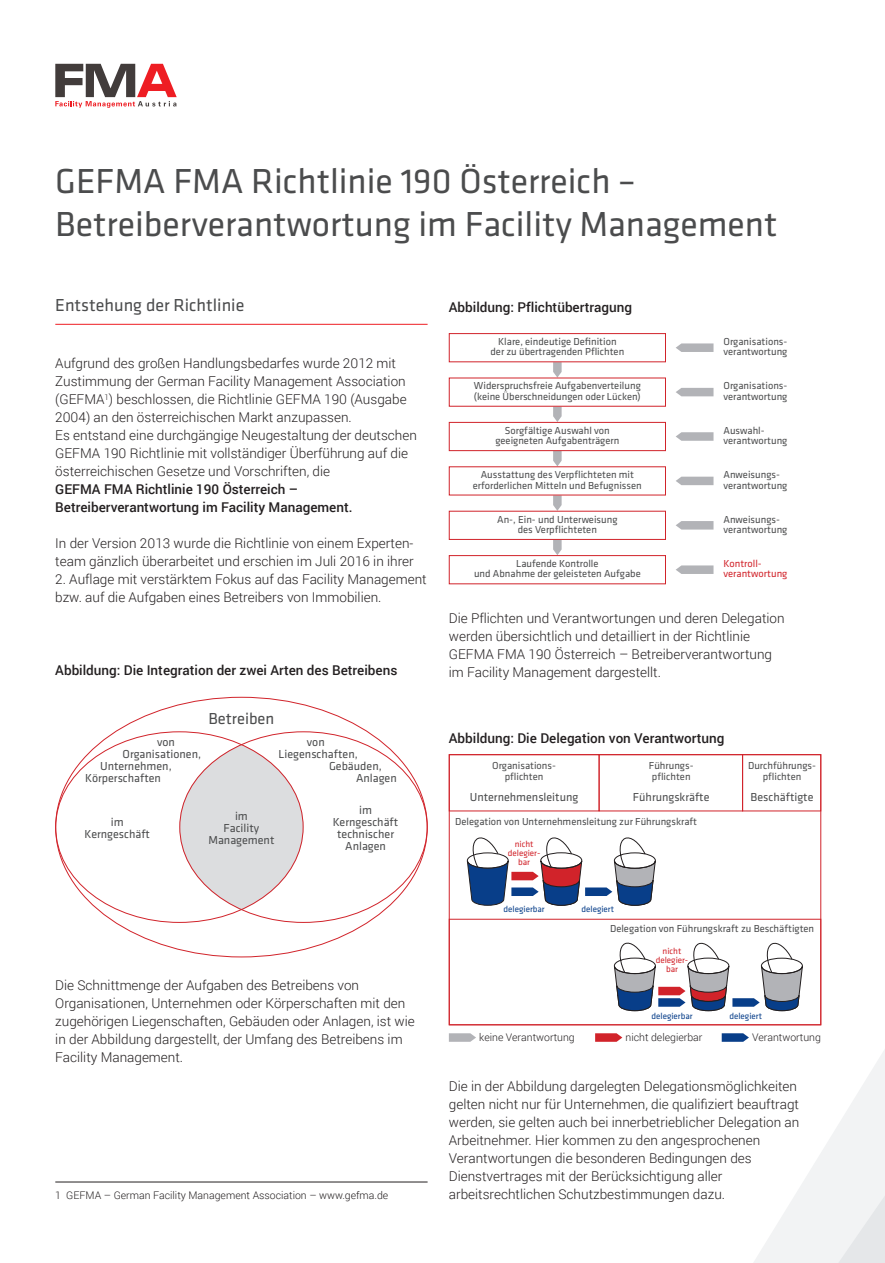
<style>
.page{position:relative;width:885px;height:1263px;background:#fff}
.page>*{position:absolute;margin:0;border:0;box-sizing:border-box;transform-origin:0 0}
.t1{font:36px/43.2px "Klavika";color:#4b4c4d}
.t2{font:18px "Klavika";color:#4b4c4d}
.t3{font:16.5px "Klavika";color:#4b4c4d}
.t4{font:300 13.5px/18px "Roboto";color:#231f20}
.t5{font:500 13.5px/18px "Roboto";color:#231f20}
.t6{font:12px/12px "Klavika";color:#4b4c4d;text-align:center}
.t7{font:10.5px/10.5px "Klavika";color:#4b4c4d;text-align:center}
.t8{font:300 10.5px "Roboto";color:#231f20}
.t9{font:10.5px/10.5px "Klavika";color:#d1232a}
.t10{font:9px "Klavika";color:#083e89}
.t11{font:9px/9px "Klavika";color:#d1232a;text-align:center}
</style>
<div class="page">
<svg style="left:654px;top:1011px;width:230px;height:252px"></svg>
<hr style="left:55px;top:324px;width:372px;height:1px;background:#ee1d23">
<svg style="left:55px;top:64px;width:122px;height:44px"></svg>
<hr style="left:55px;top:1182px;width:372px;height:1px;background:#231f20">
<div style="left:179px;top:744px;width:124px;height:166px;background:#dcdddf;border-radius:50%"></div>
<svg style="left:676px;top:343px;width:37px;height:9px"></svg>
<svg style="left:553px;top:362px;width:8px;height:16px"></svg>
<svg style="left:553px;top:407px;width:8px;height:15px"></svg>
<svg style="left:553px;top:451px;width:8px;height:15px"></svg>
<svg style="left:553px;top:495px;width:8px;height:16px"></svg>
<svg style="left:553px;top:540px;width:8px;height:15px"></svg>
<svg style="left:676px;top:388px;width:37px;height:8px"></svg>
<svg style="left:676px;top:432px;width:37px;height:9px"></svg>
<svg style="left:676px;top:477px;width:37px;height:8px"></svg>
<svg style="left:676px;top:521px;width:37px;height:9px"></svg>
<svg style="left:676px;top:565px;width:37px;height:9px"></svg>
<div style="left:449px;top:333px;width:216px;height:29px;border:1px solid #d1232a"></div>
<div style="left:449px;top:378px;width:216px;height:29px;border:1px solid #d1232a"></div>
<div style="left:449px;top:422px;width:216px;height:29px;border:1px solid #d1232a"></div>
<div style="left:449px;top:511px;width:216px;height:29px;border:1px solid #d1232a"></div>
<div style="left:449px;top:555px;width:216px;height:29px;border:1px solid #d1232a"></div>
<div style="left:449px;top:754px;width:372px;height:271px;background:#fff;border:1px solid #d1232a"></div>
<div style="left:449px;top:919px;width:372px;height:106px;border:1px solid #d1232a"></div>
<svg style="left:454px;top:754px;width:368px;height:257px"></svg>
<svg style="left:721px;top:1033px;width:27px;height:9px"></svg>
<svg style="left:595px;top:1033px;width:27px;height:9px"></svg>
<svg style="left:449px;top:1033px;width:27px;height:9px"></svg>
<h1 class="t1" style="left:55px;top:158px;width:723px">GEFMA FMA Richtlinie 190 Österreich –<br>Betreiberverantwortung im Facility Management</h1>
<h2 class="t2" style="left:55px;top:293px;width:190px">Entstehung der Richtlinie</h2>
<p class="t4" style="left:55px;top:354px;width:363px">Aufgrund des großen Handlungsbedarfes wurde 2012 mit Zustimmung der German Facility Management Association (GEFMA<sup>1</sup>) beschlossen, die Richtlinie GEFMA 190 (Ausgabe 2004) an den österreichischen Markt anzupassen.<br>Es entstand eine durchgängige Neugestaltung der deutschen GEFMA 190 Richtlinie mit vollständiger Überführung auf die österreichischen Gesetze und Vorschriften, die</p>
<p class="t5" style="left:55px;top:480px;width:299px">GEFMA FMA Richtlinie 190 Österreich –<br>Betreiberverantwortung im Facility Management.</p>
<p class="t4" style="left:55px;top:534px;width:360px">In der Version 2013 wurde die Richtlinie von einem Experten&shy;team gänzlich überarbeitet und erschien im Juli 2016 in ihrer</p>
<p class="t4" style="left:55px;top:570px;width:373px">2. Auflage mit verstärktem Fokus auf das Facility Management bzw. auf die Aufgaben eines Betreibers von Immobilien.</p>
<p class="t5" style="left:55px;top:661px;width:343px">Abbildung: Die Integration der zwei Arten des Betreibens</p>
<p class="t6" style="left:157px;top:736px;width:19px">von</p>
<p class="t6" style="left:123px;top:748px;width:80px">Organisationen,</p>
<p class="t6" style="left:100px;top:760px;width:73px">Unternehmen,</p>
<p class="t6" style="left:85px;top:772px;width:77px">Körperschaften</p>
<p class="t3" style="left:208px;top:708px;width:67px">Betreiben</p>
<p class="t6" style="left:307px;top:736px;width:19px">von</p>
<p class="t6" style="left:278px;top:748px;width:81px">Liegenschaften,</p>
<p class="t6" style="left:329px;top:760px;width:54px">Gebäuden,</p>
<p class="t6" style="left:356px;top:772px;width:42px">Anlagen</p>
<p class="t6" style="left:85px;top:815px;width:67px">im<br>Kerngeschäft</p>
<p class="t6" style="left:208px;top:809px;width:67px">im<br>Facility<br>Management</p>
<p class="t6" style="left:333px;top:803px;width:67px">im<br>Kerngeschäft technischer<br>Anlagen</p>
<p class="t4" style="left:55px;top:976px;width:361px">Die Schnittmenge der Aufgaben des Betreibens von Organisationen, Unternehmen oder Körperschaften mit den zugehörigen Liegenschaften, Gebäuden oder Anlagen, ist wie in der Abbildung dargestellt, der Umfang des Betreibens im Facility Management.</p>
<p class="t8" style="left:55px;top:1188px;width:334px">1 GEFMA – German Facility Management Association – www.gefma.de</p>
<p class="t5" style="left:449px;top:297px;width:184px">Abbildung: Pflichtübertragung</p>
<p class="t7" style="left:490px;top:336px;width:135px">Klare, eindeutige Definition der zu übertragenden Pflichten</p>
<p class="t7" style="left:723px;top:336px;width:65px;text-align:left">Organisations&shy;verantwortung</p>
<p class="t7" style="left:474px;top:380px;width:168px;text-align:left">Widerspruchsfreie Aufgabenverteilung (keine Überschneidungen oder Lücken)</p>
<p class="t7" style="left:723px;top:380px;width:65px;text-align:left">Organisations&shy;verantwortung</p>
<p class="t7" style="left:495px;top:425px;width:125px">Sorgfältige Auswahl von geeigneten Aufgabenträgern</p>
<p class="t7" style="left:723px;top:425px;width:65px;text-align:left">Auswahl&shy;verantwortung</p>
<p class="t7" style="left:473px;top:469px;width:170px">Ausstattung des Verpflichteten mit erforderlichen Mitteln und Befugnissen</p>
<p class="t7" style="left:723px;top:469px;width:65px;text-align:left">Anweisungs&shy;verantwortung</p>
<p class="t7" style="left:497px;top:513px;width:122px">An-, Ein- und Unterweisung des Verpflichteten</p>
<p class="t7" style="left:723px;top:513px;width:65px;text-align:left">Anweisungs&shy;verantwortung</p>
<p class="t7" style="left:474px;top:558px;width:168px">Laufende Kontrolle<br>und Abnahme der geleisteten Aufgabe</p>
<p class="t9" style="left:723px;top:558px;width:65px">Kontroll&shy;verantwortung</p>
<p class="t4" style="left:449px;top:609px;width:337px">Die Pflichten und Verantwortungen und deren Delegation werden übersichtlich und detailliert in der Richtlinie GEFMA FMA 190 Österreich – Betreiberverantwortung im Facility Management dargestellt.</p>
<p class="t5" style="left:449px;top:728px;width:277px">Abbildung: Die Delegation von Verantwortung</p>
<p class="t7" style="left:492px;top:760px;width:65px">Organisations&shy;pflichten</p>
<p class="t6" style="left:469px;top:790px;width:110px">Unternehmensleitung</p>
<p class="t7" style="left:455px;top:816px;width:243px">Delegation von Unternehmensleitung zur Führungskraft</p>
<p class="t7" style="left:648px;top:760px;width:46px;text-align:left">Führungs&shy;pflichten</p>
<p class="t6" style="left:633px;top:790px;width:78px">Führungskräfte</p>
<p class="t11" style="left:507px;top:840px;width:34px">nicht delegier&shy;bar</p>
<p class="t10" style="left:503px;top:903px;width:43px">delegierbar</p>
<p class="t10" style="left:581px;top:903px;width:34px">delegiert</p>
<p class="t7" style="left:748px;top:760px;width:69px">Durchführungs&shy;pflichten</p>
<p class="t6" style="left:750px;top:790px;width:64px">Beschäftigte</p>
<p class="t7" style="left:610px;top:923px;width:206px">Delegation von Führungskraft zu Beschäftigten</p>
<p class="t11" style="left:655px;top:946px;width:34px">nicht delegier&shy;bar</p>
<p class="t10" style="left:651px;top:1010px;width:43px">delegierbar</p>
<p class="t10" style="left:729px;top:1010px;width:34px">delegiert</p>
<p class="t8" style="left:479px;top:1030px;width:97px">keine Verantwortung</p>
<p class="t8" style="left:625px;top:1030px;width:78px">nicht delegierbar</p>
<p class="t8" style="left:752px;top:1030px;width:70px">Verantwortung</p>
<p class="t4" style="left:449px;top:1077px;width:352px">Die in der Abbildung dargelegten Delegationsmöglichkeiten gelten nicht nur für Unternehmen, die qualifiziert beauftragt werden, sie gelten auch bei innerbetrieblicher Delegation an Arbeitnehmer. Hier kommen zu den angesprochenen Verantwortungen die besonderen Bedingungen des Dienstvertrages mit der Berücksichtigung aller arbeitsrechtlichen Schutzbestimmungen dazu.</p>
</div>
